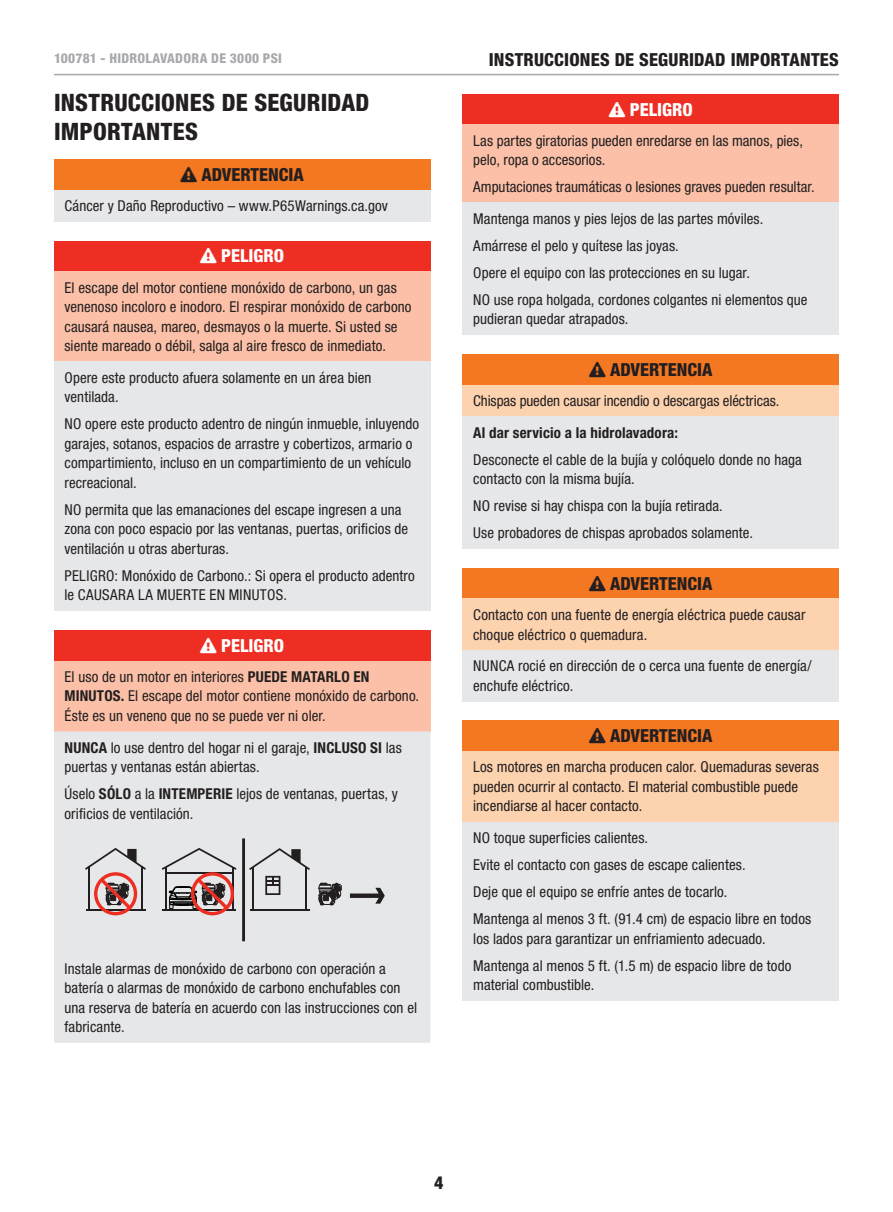
<style>
.page{position:relative;width:893px;height:1212px;background:#fff}
.page>*{position:absolute;margin:0;border:0;box-sizing:border-box;transform-origin:0 0}
.t1{font:800 condensed 24px/28.5px "Helvetica Neue LT Std";letter-spacing:.01em;color:#231f20}
.t2{font:800 condensed 18px "Helvetica Neue LT Std";color:#231f20}
.t3{font:800 condensed 18px "Helvetica Neue LT Std";color:#fff}
.t4{font:condensed 15px/19.5px "Helvetica Neue LT Std";letter-spacing:.005em;color:#231f20}
.t5{font:700 condensed 15px "Helvetica Neue LT Std";letter-spacing:.01em;color:#231f20}
.t6{font:800 condensed 13.5px "Helvetica Neue LT Std";letter-spacing:.02em;color:#a8a9ad}
.s1{font-weight:700}
</style>
<div class="page">
<hr style="left:54px;top:74px;width:785px;height:1px;background:#a8a9ad">
<div style="left:54px;top:159px;width:376px;height:31px;background:#f47721"></div>
<div style="left:54px;top:190px;width:376px;height:31px;background:#e6e7e9"></div>
<div style="left:54px;top:241px;width:376px;height:30px;background:#ee2e22"></div>
<div style="left:54px;top:271px;width:376px;height:90px;background:#fbc0a7"></div>
<div style="left:54px;top:361px;width:376px;height:250px;background:#e6e7e9"></div>
<div style="left:54px;top:630px;width:376px;height:31px;background:#ee2e22"></div>
<div style="left:54px;top:661px;width:376px;height:70px;background:#fbc0a7"></div>
<div style="left:54px;top:731px;width:376px;height:312px;background:#e6e7e9"></div>
<hr style="left:242px;top:838px;width:3px;height:103px;background:#231f20">
<hr style="left:250px;top:909px;width:59px;height:2px;background:#231f20">
<svg style="left:249px;top:848px;width:61px;height:22px"></svg>
<hr style="left:252px;top:867px;width:2px;height:43px;background:#231f20">
<hr style="left:305px;top:867px;width:2px;height:43px;background:#231f20">
<svg style="left:265px;top:876px;width:15px;height:19px"></svg>
<svg style="left:350px;top:888px;width:35px;height:16px"></svg>
<svg style="left:318px;top:883px;width:24px;height:23px"></svg>
<svg style="left:85px;top:848px;width:61px;height:67px;background:#c1a7a7"></svg>
<svg style="left:162px;top:848px;width:75px;height:67px;background:#b8a3a4"></svg>
<div style="left:463px;top:94px;width:376px;height:31px;background:#ee2e22"></div>
<div style="left:463px;top:125px;width:376px;height:78px;background:#fbc0a7"></div>
<div style="left:463px;top:203px;width:376px;height:132px;background:#e6e7e9"></div>
<div style="left:463px;top:354px;width:376px;height:31px;background:#f47721"></div>
<div style="left:463px;top:385px;width:376px;height:32px;background:#fcd2af"></div>
<div style="left:463px;top:417px;width:376px;height:132px;background:#e6e7e9"></div>
<div style="left:463px;top:568px;width:376px;height:31px;background:#f47721"></div>
<div style="left:463px;top:599px;width:376px;height:51px;background:#fcd2af"></div>
<div style="left:463px;top:650px;width:376px;height:51px;background:#e6e7e9"></div>
<div style="left:463px;top:721px;width:376px;height:30px;background:#f47721"></div>
<div style="left:463px;top:751px;width:376px;height:71px;background:#fcd2af"></div>
<div style="left:463px;top:822px;width:376px;height:178px;background:#e6e7e9"></div>
<p class="t6" style="left:54px;top:50px;width:76px">100781 - HIDROLA</p>
<p class="t6" style="left:160px;top:50px;width:17px">VADORA</p>
<p class="t6" style="left:211px;top:50px;width:71px">DE 3000 PSI</p>
<p class="t2" style="left:489px;top:49px;width:11px">INSTRUCC</p>
<p class="t2" style="left:564px;top:49px;width:16px">IONES</p>
<p class="t2" style="left:615px;top:49px;width:45px">DE SEGUR</p>
<p class="t2" style="left:689px;top:49px;width:17px">IDAD</p>
<p class="t2" style="left:731px;top:49px;width:11px">IMPORTANTES</p>
<h1 class="t1" style="left:54px;top:88px;width:317px">INSTRUCCIONES DE SEGURIDAD<br>IMPORTANTES</h1>
<p class="t2" style="left:180px;top:163px;width:125px">❑ ADVERTENCIA</p>
<p class="t4" style="left:64px;top:196px;width:325px">Cáncer y Daño Reproductivo – www.P65Warnings.ca.gov</p>
<p class="t3" style="left:200px;top:245px;width:86px">❑ PELIGRO</p>
<p class="t4" style="left:64px;top:277px;width:348px">El escape del motor contiene monóxido de carbono, un gas venenoso incoloro e inodoro. El respirar monóxido de carbono causará nausea, mareo, desmayos o la muerte. Si usted se siente mareado o débil, salga al aire fresco de inmediato.</p>
<p class="t4" style="left:64px;top:368px;width:308px">Opere este producto afuera solamente en un área bien ventilada.</p>
<p class="t4" style="left:64px;top:414px;width:356px">NO opere este producto adentro de ningún inmueble, inluyendo garajes, sotanos, espacios de arrastre y cobertizos, armario o compartimiento, incluso en un compartimiento de un vehículo recreacional.</p>
<p class="t4" style="left:64px;top:500px;width:345px">NO permita que las emanaciones del escape ingresen a una zona con poco espacio por las ventanas, puertas, orificios de ventilación u otras aberturas.</p>
<p class="t4" style="left:64px;top:566px;width:352px">PELIGRO: Monóxido de Carbono.: Si opera el producto adentro le CAUSARA LA MUERTE EN MINUTOS.</p>
<p class="t3" style="left:200px;top:634px;width:86px">❑ PELIGRO</p>
<p class="t4" style="left:64px;top:667px;width:356px">El uso de un motor en interiores <span class="s1">PUEDE MATARLO EN<br>MINUTOS.</span> El escape del motor contiene monóxido de carbono.<br>Éste es un veneno que no se puede ver ni oler.</p>
<p class="t4" style="left:64px;top:737px;width:339px"><span class="s1">NUNCA</span> lo use dentro del hogar ni el garaje, <span class="s1">INCLUSO SI</span> las puertas y ventanas están abiertas.</p>
<p class="t4" style="left:64px;top:784px;width:335px">Úselo <span class="s1">SÓLO</span> a la <span class="s1">INTEMPERIE</span> lejos de ventanas, puertas, y orificios de ventilación.</p>
<p class="t4" style="left:64px;top:958px;width:354px">Instale alarmas de monóxido de carbono con operación a batería o alarmas de monóxido de carbono enchufables con una reserva de batería en acuerdo con las instrucciones con el fabricante.</p>
<p class="t3" style="left:609px;top:98px;width:86px">❑ PELIGRO</p>
<p class="t4" style="left:473px;top:131px;width:331px">Las partes giratorias pueden enredarse en las manos, pies, pelo, ropa o accesorios.</p>
<p class="t4" style="left:473px;top:171px;width:343px;line-height:31.7px">Amputaciones traumáticas o lesiones graves pueden resultar.<br>Mantenga manos y pies lejos de las partes móviles.</p>
<p class="t4" style="left:473px;top:232px;width:336px;line-height:27px">Amárrese el pelo y quítese las joyas.<br>Opere el equipo con las protecciones en su lugar.<br>NO use ropa holgada, cordones colgantes ni elementos que</p>
<p class="t4" style="left:473px;top:309px;width:157px">pudieran quedar atrapados.</p>
<p class="t2" style="left:589px;top:358px;width:125px">❑ ADVERTENCIA</p>
<p class="t4" style="left:473px;top:391px;width:308px">Chispas pueden causar incendio o descargas eléctricas.</p>
<p class="t5" style="left:473px;top:423px;width:206px">Al dar servicio a la hidrolavadora:</p>
<p class="t4" style="left:473px;top:450px;width:330px">Desconecte el cable de la bujía y colóquelo donde no haga contacto con la misma bujía.</p>
<p class="t4" style="left:473px;top:492px;width:281px;line-height:27px">NO revise si hay chispa con la bujía retirada.<br>Use probadores de chispas aprobados solamente.</p>
<p class="t2" style="left:589px;top:572px;width:125px">❑ ADVERTENCIA</p>
<p class="t4" style="left:473px;top:605px;width:334px">Contacto con una fuente de energía eléctrica puede causar choque eléctrico o quemadura.</p>
<p class="t4" style="left:473px;top:656px;width:340px">NUNCA rocié en dirección de o cerca una fuente de energía/ enchufe eléctrico.</p>
<p class="t2" style="left:589px;top:725px;width:125px">❑ ADVERTENCIA</p>
<p class="t4" style="left:473px;top:757px;width:347px">Los motores en marcha producen calor. Quemaduras severas pueden ocurrir al contacto. El material combustible puede incendiarse al hacer contacto.</p>
<p class="t4" style="left:473px;top:824px;width:340px;line-height:27px">NO toque superficies calientes.<br>Evite el contacto con gases de escape calientes.<br>Deje que el equipo se enfríe antes de tocarlo.<br>Mantenga al menos 3 ft. (91.4 cm) de espacio libre en todos</p>
<p class="t4" style="left:473px;top:925px;width:320px;line-height:27px">los lados para garantizar un enfriamiento adecuado.<br>Mantenga al menos 5 ft. (1.5 m) de espacio libre de todo</p>
<p class="t4" style="left:473px;top:975px;width:123px">material combustible.</p>
<p class="t2" style="left:434px;top:1171px;width:11px">4</p>
</div>
